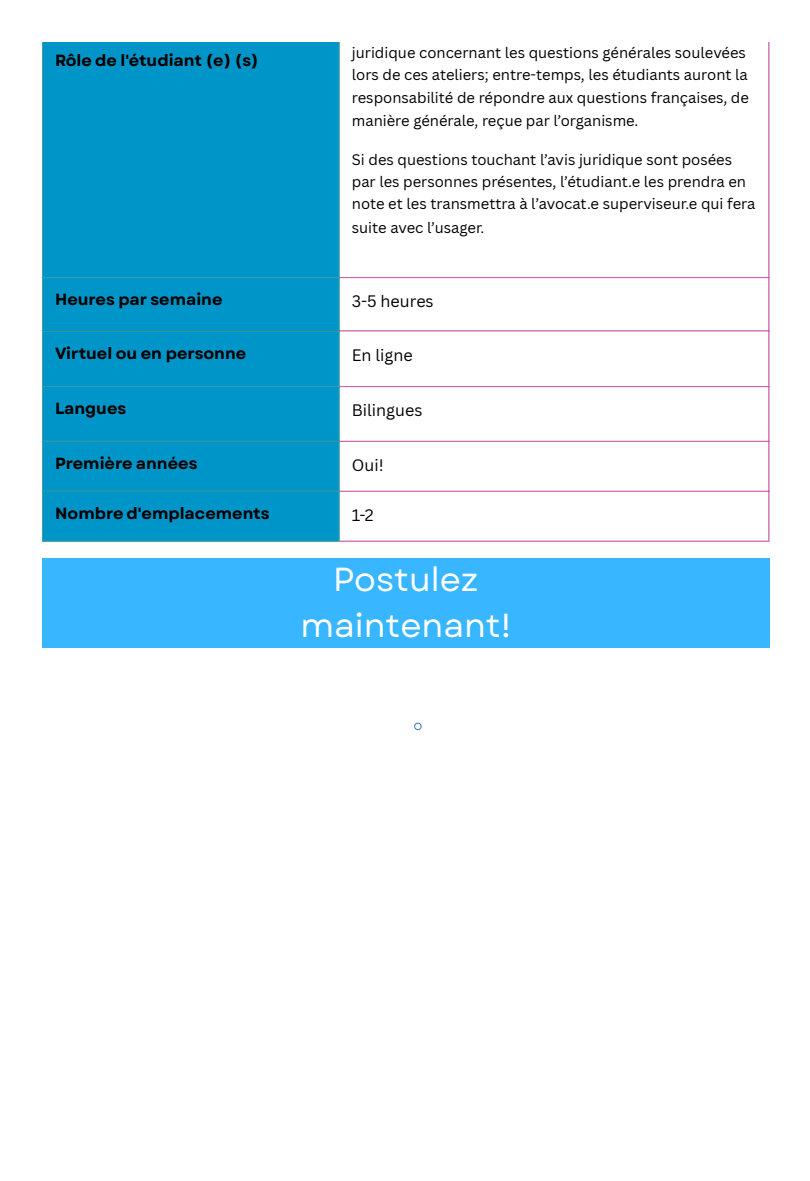
<style>
.page{position:relative;width:810px;height:1181px;background:#fff}
.page>*{position:absolute;margin:0;border:0;box-sizing:border-box;transform-origin:0 0}
.t1{font:33.3px/45.9px "Garet";color:#fff;text-align:center}
.t2{font:700 16.2px "Garet";color:#000}
.t3{font:16.2px "Canva Sans";color:#000}
.t4{font:14.85px/22.5px "Canva Sans";color:#000}
</style>
<div class="page">
<div style="left:43px;top:43px;width:296px;height:497px;background:#0095c8"></div>
<svg style="left:340px;top:278px;width:428px;height:214px"></svg>
<hr style="left:42px;top:42px;width:1px;height:498px;background:#3ba2ad">
<hr style="left:339px;top:42px;width:1px;height:498px;background:#3ba2ad">
<hr style="left:42px;top:42px;width:298px;height:1px;background:#3ba2ad">
<hr style="left:42px;top:277px;width:298px;height:1px;background:#3ba2ad">
<hr style="left:42px;top:330px;width:298px;height:1px;background:#3ba2ad">
<hr style="left:42px;top:386px;width:298px;height:1px;background:#3ba2ad">
<hr style="left:42px;top:441px;width:298px;height:1px;background:#3ba2ad">
<hr style="left:42px;top:490px;width:298px;height:1px;background:#3ba2ad">
<hr style="left:42px;top:540px;width:298px;height:1px;background:#3ba2ad">
<hr style="left:768px;top:42px;width:1px;height:498px;background:#d854b3">
<hr style="left:340px;top:42px;width:429px;height:1px;background:#d854b3">
<hr style="left:340px;top:277px;width:429px;height:1px;background:#d854b3">
<hr style="left:340px;top:330px;width:429px;height:1px;background:#d854b3">
<hr style="left:340px;top:386px;width:429px;height:1px;background:#d854b3">
<hr style="left:340px;top:441px;width:429px;height:1px;background:#d854b3">
<hr style="left:340px;top:490px;width:429px;height:1px;background:#d854b3">
<hr style="left:340px;top:540px;width:429px;height:1px;background:#d854b3">
<div style="left:42px;top:557px;width:727px;height:90px;background:#38b6ff"></div>
<svg style="left:414px;top:722px;width:8px;height:8px"></svg>
<p class="t2" style="left:55px;top:49px;width:205px">Rôle de l'étudiant (e) (s)</p>
<p class="t4" style="left:352px;top:41px;width:399px">juridique concernant les questions générales soulevées lors de ces ateliers; entre-temps, les étudiants auront la responsabilité de répondre aux questions françaises, de manière générale, reçue par l’organisme.</p>
<p class="t4" style="left:352px;top:148px;width:405px">Si des questions touchant l’avis juridique sont posées par les personnes présentes, l’étudiant.e les prendra en note et les transmettra à l’avocat.e superviseur.e qui fera suite avec l’usager.</p>
<p class="t2" style="left:55px;top:288px;width:169px">Heures par semaine</p>
<p class="t3" style="left:352px;top:290px;width:83px">3-5 heures</p>
<p class="t2" style="left:55px;top:341px;width:193px">Virtuel ou en personne</p>
<p class="t3" style="left:352px;top:343px;width:62px">En ligne</p>
<p class="t2" style="left:55px;top:397px;width:73px">Langues</p>
<p class="t3" style="left:352px;top:399px;width:72px">Bilingues</p>
<p class="t2" style="left:55px;top:452px;width:144px">Première années</p>
<p class="t3" style="left:352px;top:454px;width:33px">Oui!</p>
<p class="t2" style="left:55px;top:501px;width:216px">Nombre d'emplacements</p>
<p class="t3" style="left:352px;top:503px;width:23px">1-2</p>
<p class="t1" style="left:300px;top:556px;width:212px">Postulez maintenant!</p>
</div>
